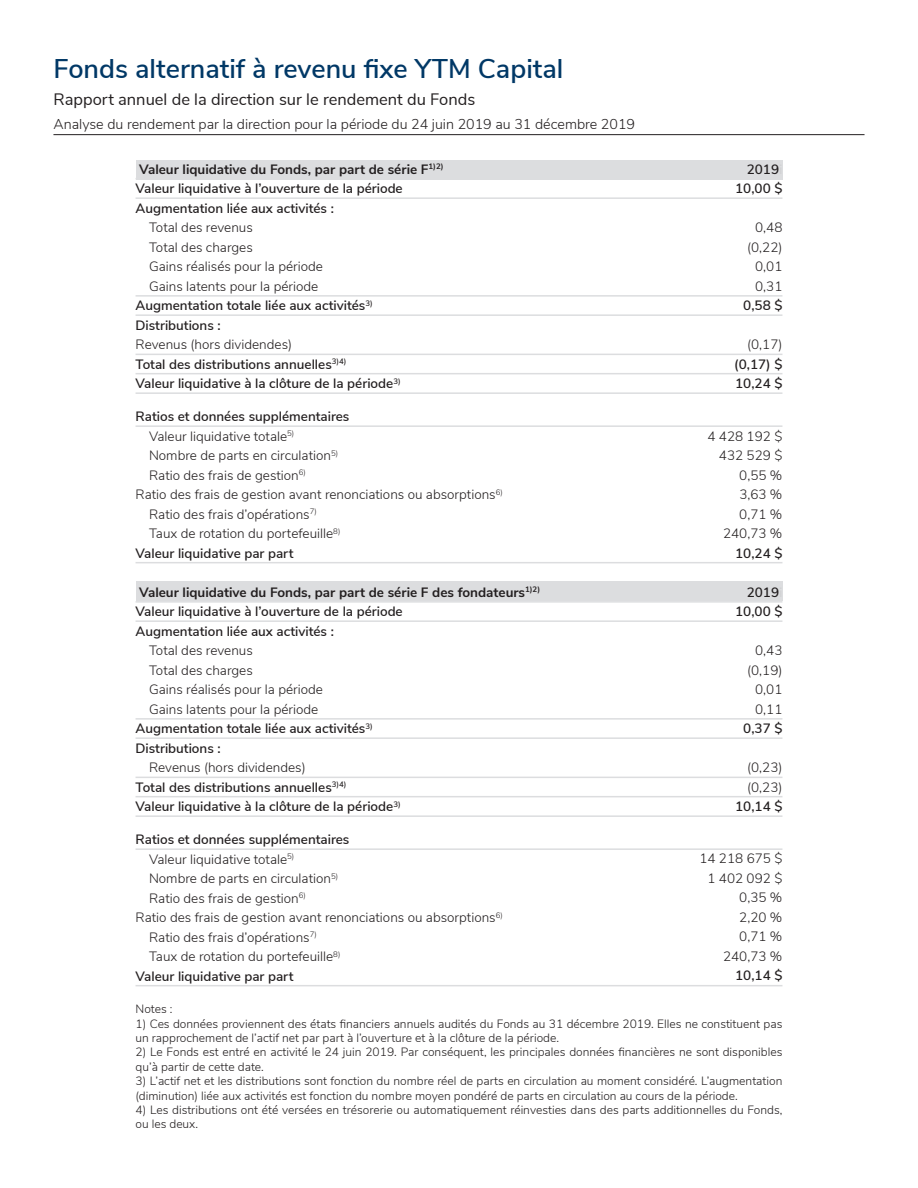
<style>
.page{position:relative;width:918px;height:1188px;background:#fff}
.page>*{position:absolute;margin:0;border:0;box-sizing:border-box;transform-origin:0 0}
.t1{font:600 27px "Nunito Sans";color:#013866}
.t2{font:16.5px "Nunito Sans";color:#231f20}
.t3{font:300 14.25px "Nunito Sans";color:#231f20}
.t4{font:600 13.5px/19.5px "Nunito Sans";color:#231f20}
.t5{font:300 13.5px/19.5px "Nunito Sans";color:#231f20;text-align:center}
.t6{font:300 12px/14.4px "Nunito Sans";color:#231f20}
.s1{font-weight:700}
.s2{font-weight:300}
.s3{color:#d1d2d4}
</style>
<div class="page">
<hr style="left:53px;top:134px;width:812px;height:1px;background:#231f20">
<div style="left:136px;top:160px;width:646px;height:20px;background:#dcdddf"></div>
<div style="left:136px;top:581px;width:646px;height:20px;background:#dcdddf"></div>
<hr style="left:136px;top:197px;width:646px;height:2px;background:#dcdddf">
<hr style="left:136px;top:295px;width:646px;height:2px;background:#dcdddf">
<hr style="left:136px;top:314px;width:646px;height:2px;background:#dcdddf">
<hr style="left:136px;top:354px;width:646px;height:1px;background:#dcdddf">
<hr style="left:136px;top:373px;width:646px;height:1px;background:#dcdddf">
<hr style="left:136px;top:392px;width:646px;height:2px;background:#dcdddf">
<hr style="left:136px;top:425px;width:646px;height:2px;background:#dcdddf">
<hr style="left:136px;top:562px;width:646px;height:1px;background:#dcdddf">
<hr style="left:136px;top:601px;width:646px;height:2px;background:#dcdddf">
<hr style="left:136px;top:620px;width:646px;height:2px;background:#dcdddf">
<hr style="left:136px;top:718px;width:646px;height:2px;background:#dcdddf">
<hr style="left:136px;top:737px;width:646px;height:2px;background:#dcdddf">
<hr style="left:136px;top:777px;width:646px;height:1px;background:#dcdddf">
<hr style="left:136px;top:796px;width:646px;height:1px;background:#dcdddf">
<hr style="left:136px;top:815px;width:646px;height:2px;background:#dcdddf">
<hr style="left:136px;top:848px;width:646px;height:2px;background:#dcdddf">
<hr style="left:136px;top:985px;width:646px;height:1px;background:#dcdddf">
<h1 class="t1" style="left:53px;top:49px;width:511px">Fonds alternatif à revenu fixe YTM Capital</h1>
<p class="t2" style="left:53px;top:87px;width:423px">Rapport annuel de la direction sur le rendement du Fonds</p>
<p class="t3" style="left:53px;top:114px;width:583px">Analyse du rendement par la direction pour la période du 24 juin 2019 au 31 décembre 2019</p>
<p class="t4" style="left:136px;top:158px;width:310px"><span class="s1">Valeur liquidative du Fonds, par part de série F</span><sup>1)2)<br></sup>Valeur liquidative à l’ouverture de la période<br>Augmentation liée aux activités :</p>
<p class="t5" style="left:149px;top:217px;width:105px">Total des revenus</p>
<p class="t5" style="left:149px;top:236px;width:105px">Total des charges</p>
<p class="t5" style="left:149px;top:256px;width:175px">Gains réalisés pour la période</p>
<p class="t5" style="left:149px;top:275px;width:171px">Gains latents pour la période</p>
<p class="t4" style="left:136px;top:295px;width:239px">Augmentation totale liée aux activités<sup>3)</sup></p>
<p class="t4" style="left:136px;top:314px;width:87px">Distributions :</p>
<p class="t4" style="left:136px;top:334px;width:267px"><span class="s2">Revenus (hors dividendes)<br></span>Total des distributions annuelles<sup>3)4)<br></sup>Valeur liquidative à la clôture de la période<sup>3)</sup></p>
<p class="t4" style="left:136px;top:406px;width:215px">Ratios et données supplémentaires</p>
<p class="t5" style="left:149px;top:425px;width:147px">Valeur liquidative totale<sup>5)</sup></p>
<p class="t5" style="left:149px;top:445px;width:191px">Nombre de parts en circulation<sup>5)</sup></p>
<p class="t5" style="left:149px;top:464px;width:158px">Ratio des frais de gestion<sup>6)</sup></p>
<p class="t5" style="left:136px;top:484px;width:369px">Ratio des frais de gestion avant renonciations ou absorptions<sup>6)</sup></p>
<p class="t5" style="left:149px;top:503px;width:169px">Ratio des frais d’opérations<sup>7)</sup></p>
<p class="t5" style="left:149px;top:523px;width:193px">Taux de rotation du portefeuille<sup>8)</sup></p>
<p class="t4" style="left:136px;top:542px;width:160px">Valeur liquidative par part</p>
<p class="t4" style="left:136px;top:581px;width:406px"><span class="s1">Valeur liquidative du Fonds, par part de série F des fondateurs</span><sup>1)2)<br></sup>Valeur liquidative à l’ouverture de la période<br>Augmentation liée aux activités :</p>
<p class="t5" style="left:149px;top:640px;width:105px">Total des revenus</p>
<p class="t5" style="left:149px;top:659px;width:105px">Total des charges</p>
<p class="t5" style="left:149px;top:679px;width:175px">Gains réalisés pour la période</p>
<p class="t5" style="left:149px;top:698px;width:171px">Gains latents pour la période</p>
<p class="t4" style="left:136px;top:718px;width:239px">Augmentation totale liée aux activités<sup>3)</sup></p>
<p class="t4" style="left:136px;top:737px;width:87px">Distributions :</p>
<p class="t4" style="left:136px;top:757px;width:267px;text-indent:14px"><span class="s2">Revenus (hors dividendes)<br></span>Total des distributions annuelles<sup>3)4)<br></sup>Valeur liquidative à la clôture de la période<sup>3)</sup></p>
<p class="t4" style="left:136px;top:829px;width:215px">Ratios et données supplémentaires</p>
<p class="t5" style="left:149px;top:848px;width:147px">Valeur liquidative totale<sup>5)</sup></p>
<p class="t5" style="left:149px;top:868px;width:191px">Nombre de parts en circulation<sup>5)</sup></p>
<p class="t5" style="left:149px;top:887px;width:158px">Ratio des frais de gestion<sup>6)</sup></p>
<p class="t5" style="left:136px;top:907px;width:369px">Ratio des frais de gestion avant renonciations ou absorptions<sup>6)</sup></p>
<p class="t5" style="left:149px;top:926px;width:169px">Ratio des frais d’opérations<sup>7)</sup></p>
<p class="t5" style="left:149px;top:946px;width:193px">Taux de rotation du portefeuille<sup>8)</sup></p>
<p class="t4" style="left:136px;top:965px;width:160px">Valeur liquidative par part</p>
<p class="t4" style="left:735px;top:158px;width:49px;text-align:right">2019<span class="s3">i<br></span>10,00 $</p>
<p class="t5" style="left:747px;top:217px;width:37px">0,48 (0,22)<br>0,01<br>0,31</p>
<p class="t4" style="left:743px;top:295px;width:41px">0,58 $</p>
<p class="t5" style="left:747px;top:334px;width:37px">(0,17)</p>
<p class="t4" style="left:734px;top:353px;width:50px">(0,17) $<br>10,24 $</p>
<p class="t5" style="left:707px;top:425px;width:77px;text-align:right">4 428 192 $<br>432 529 $<br>0,55 %<br>3,63 %<br>0,71 %<br>240,73 %</p>
<p class="t4" style="left:735px;top:542px;width:49px">10,24 $</p>
<p class="t4" style="left:735px;top:581px;width:49px;text-align:right">2019<span class="s3">i<br></span>10,00 $</p>
<p class="t5" style="left:747px;top:640px;width:37px">0,43 (0,19)<br>0,01<br>0,11</p>
<p class="t4" style="left:743px;top:718px;width:41px">0,37 $</p>
<p class="t5" style="left:747px;top:757px;width:37px;text-align:left">(0,23) (0,23)</p>
<p class="t4" style="left:735px;top:796px;width:49px">10,14 $</p>
<p class="t5" style="left:699px;top:848px;width:85px;text-align:right">14 218 675 $<br>1 402 092 $<br>0,35 %<br>2,20 %<br>0,71 %<br>240,73 %</p>
<p class="t4" style="left:735px;top:965px;width:49px">10,14 $</p>
<p class="t6" style="left:136px;top:1001px;width:38px">Notes :</p>
<p class="t6" style="left:136px;top:1016px;width:648px">1) Ces données proviennent des états financiers annuels audités du Fonds au 31 décembre 2019. Elles ne constituent pas un rapprochement de l’actif net par part à l’ouverture et à la clôture de la période.</p>
<p class="t6" style="left:136px;top:1044px;width:648px">2) Le Fonds est entré en activité le 24 juin 2019. Par conséquent, les principales données financières ne sont disponibles qu’à partir de cette date.</p>
<p class="t6" style="left:136px;top:1073px;width:648px">3) L’actif net et les distributions sont fonction du nombre réel de parts en circulation au moment considéré. L’augmentation (diminution) liée aux activités est fonction du nombre moyen pondéré de parts en circulation au cours de la période.</p>
<p class="t6" style="left:136px;top:1102px;width:648px">4) Les distributions ont été versées en trésorerie ou automatiquement réinvesties dans des parts additionnelles du Fonds, ou les deux.</p>
</div>
